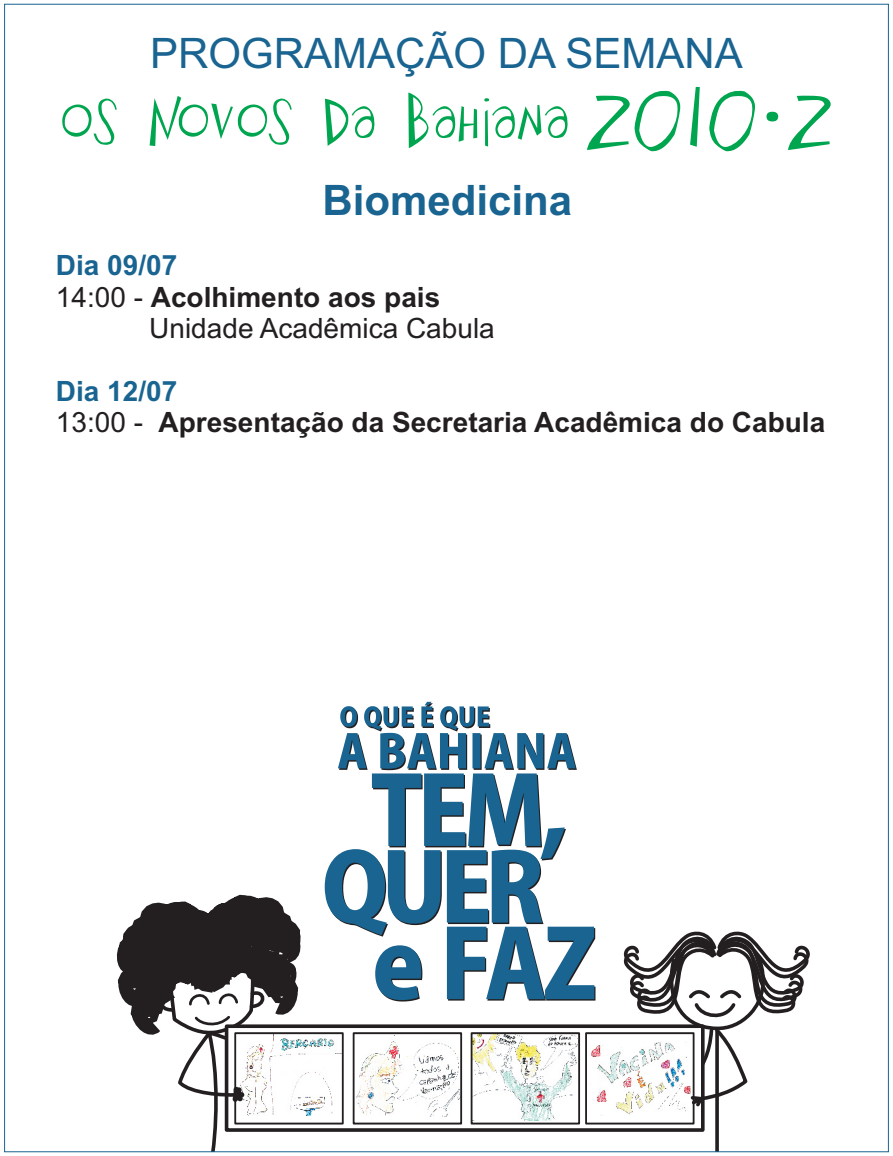
<style>
.page{position:relative;width:893px;height:1156px;background:#fff}
.page>*{position:absolute;margin:0;border:0;box-sizing:border-box;transform-origin:0 0}
.t1{font:42px "Arial";color:#196491}
.t2{font:700 42px "Arial";color:#196491}
.t3{font:700 28px "Arial";color:#231f20}
.t4{font:28px/31.3px "Arial";color:#231f20}
.t5{font:700 28px "Arial";color:#196491}
.s1{font-weight:700}
.s2{font-weight:400}
</style>
<div class="page">
<img style="left:595px;top:1045px;width:28px;height:65px">
<svg style="left:623px;top:931px;width:187px;height:219px"></svg>
<svg style="left:95px;top:702px;width:500px;height:450px"></svg>
<svg style="left:62px;top:92px;width:506px;height:56px"></svg>
<svg style="left:587px;top:87px;width:244px;height:65px"></svg>
<h1 class="t1" style="left:150px;top:37px;width:594px">PROGRAMAÇÃO DA SEMANA</h1>
<p class="t5" style="left:56px;top:255px;width:123px">Dia 09/07</p>
<h1 class="t2" style="left:322px;top:185px;width:251px">Biomedicina</h1>
<p class="t4" style="left:149px;top:284px;width:347px;text-indent:-93px">14:00 - <span class="s1">Acolhimento aos pais<br></span>Unidade Acadêmica Cabula</p>
<p class="t5" style="left:56px;top:380px;width:123px">Dia 12/07</p>
<p class="t3" style="left:56px;top:411px;width:771px"><span class="s2">13:00 -</span> Apresentação da Secretaria Acadêmica do Cabula</p>
</div>
